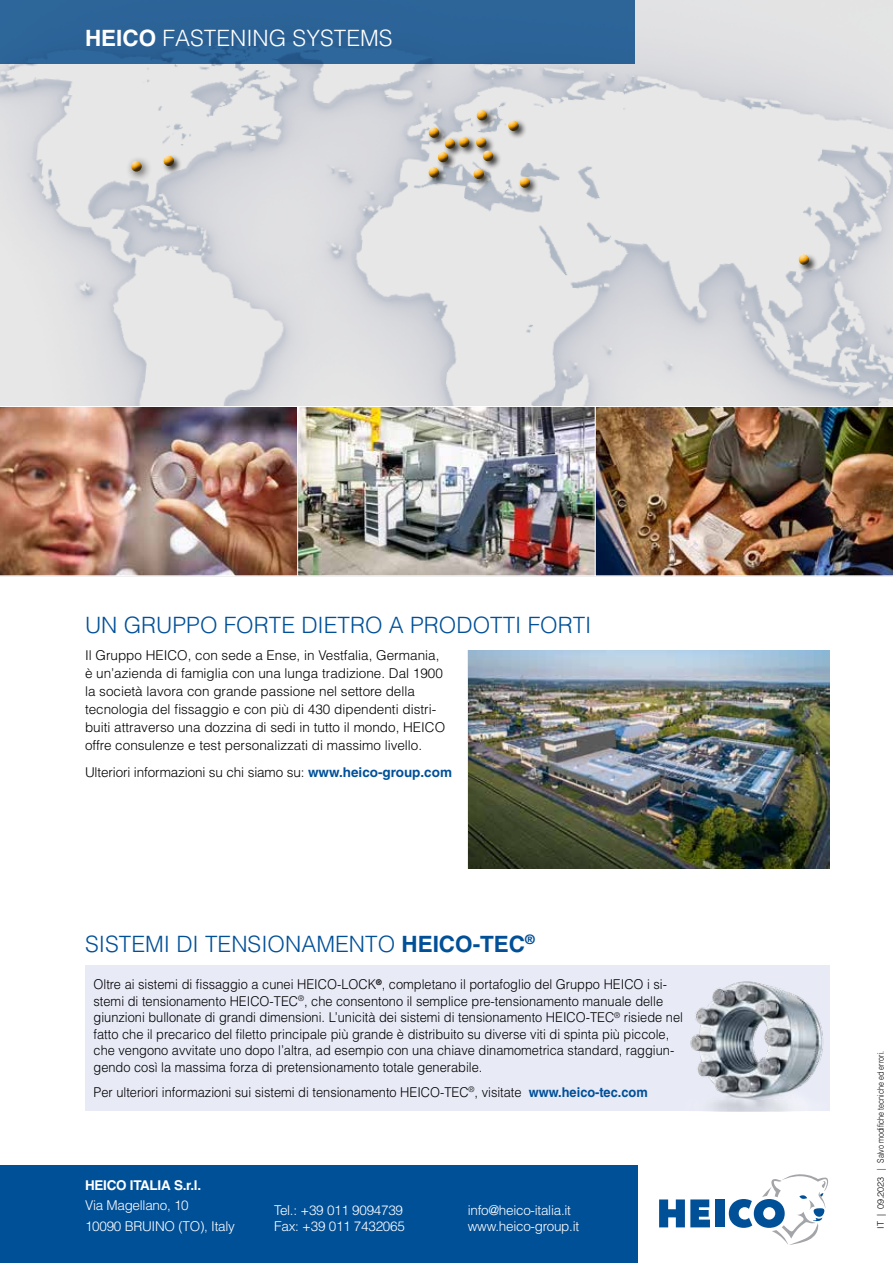
<style>
.page{position:relative;width:893px;height:1263px;background:#fff}
.page>*{position:absolute;margin:0;border:0;box-sizing:border-box;transform-origin:0 0}
.t1{font:300 22.5px "Helvetica LT Std";color:#005098}
.t2{font:300 22.5px "Helvetica LT Std";color:#fff}
.t3{font:300 13.5px/16.5px "Helvetica LT Std";color:#000;scale:.95 1}
.t4{font:300 13.5px/18px "Helvetica LT Std";color:#000}
.t5{font:300 13.5px/16.2px "Helvetica LT Std";letter-spacing:-.02em;color:#fff}
.t6{font:700 13.5px "Helvetica LT Std";letter-spacing:-.02em;color:#fff}
.t7{font:300 9px "Helvetica LT Std";color:#000}
.s1{font-weight:700}
.s2{font-weight:700;color:#005098}
</style>
<div class="page">
<img style="left:0;top:0;width:893px;height:406px">
<div style="left:162px;top:119px;width:656px;height:155px;background:#000;opacity:.75"></div>
<div style="left:163px;top:121px;width:646px;height:144px;background:#000;opacity:.75"></div>
<div style="left:518px;top:175px;width:21px;height:22px;background:#000;opacity:.75"></div>
<div style="left:519px;top:177px;width:11px;height:7px;background:#fff;opacity:.75"></div>
<div style="left:519px;top:178px;width:11px;height:10px;background:#000;opacity:.75"></div>
<div style="left:475px;top:108px;width:21px;height:21px;background:#000;opacity:.75"></div>
<div style="left:476px;top:110px;width:11px;height:7px;background:#fff;opacity:.75"></div>
<div style="left:476px;top:111px;width:11px;height:9px;background:#000;opacity:.75"></div>
<div style="left:126px;top:155px;width:27px;height:28px;background:#000;opacity:.75"></div>
<div style="left:131px;top:161px;width:11px;height:7px;background:#fff;opacity:.75"></div>
<div style="left:131px;top:162px;width:11px;height:10px;background:#000;opacity:.75"></div>
<img style="left:299px;top:408px;width:295px;height:166px">
<img style="left:0;top:407px;width:297px;height:169px">
<div style="left:297px;top:406px;width:299px;height:170px;border:1px solid #fff"></div>
<img style="left:595px;top:406px;width:298px;height:170px">
<div style="left:0;top:1165px;width:638px;height:98px;background:#005098"></div>
<div style="left:715px;top:1199px;width:10px;height:28px;background:#005098"></div>
<svg style="left:659px;top:1199px;width:51px;height:28px"></svg>
<svg style="left:729px;top:1174px;width:99px;height:71px"></svg>
<div style="left:0;top:0;width:635px;height:64px;background:#2c6398"></div>
<img style="left:468px;top:651px;width:361px;height:218px">
<div style="left:85px;top:965px;width:744px;height:146px;background:#e8eaf6"></div>
<img style="left:690px;top:981px;width:133px;height:130px">
<h1 class="t2" style="left:85px;top:24px;width:309px"><span class="s1">HEICO</span> FASTENING SYSTEMS</h1>
<h1 class="t1" style="left:85px;top:611px;width:508px">UN GRUPPO FORTE DIETRO A PRODOTTI FORTI</h1>
<p class="t4" style="left:85px;top:646px;width:362px">Il Gruppo HEICO, con sede a Ense, in Vestfalia, Germania, è un’azienda di famiglia con una lunga tradizione. Dal 1900 la società lavora con grande passione nel settore della tecnologia del fissaggio e con più di 430 dipendenti distri&shy;buiti attraverso una dozzina di sedi in tutto il mondo, HEICO offre consulenze e test personalizzati di massimo livello.</p>
<p class="t4" style="left:85px;top:763px;width:368px">Ulteriori informazioni su chi siamo su: <span class="s2">www.heico-group.com</span></p>
<h1 class="t1" style="left:85px;top:930px;width:451px">SISTEMI DI TENSIONAMENTO <span class="s1">HEICO-TEC</span><sup>®</sup></h1>
<p class="t3" style="left:94px;top:976px;width:622px">Oltre ai sistemi di fissaggio a cunei HEICO-LOCK<sup>®</sup>, completano il portafoglio del Gruppo HEICO i si&shy;stemi di tensionamento HEICO-TEC<sup>®</sup>, che consentono il semplice pre-tensionamento manuale delle giunzioni bullonate di grandi dimensioni. L’unicità dei sistemi di tensionamento HEICO-TEC<sup>®</sup> risiede nel fatto che il precarico del filetto principale più grande è distribuito su diverse viti di spinta più piccole, che vengono avvitate uno dopo l’altra, ad esempio con una chiave dinamometrica standard, raggiun&shy;gendo così la massima forza di pretensionamento totale generabile.</p>
<p class="t3" style="left:94px;top:1084px;width:585px">Per ulteriori informazioni sui sistemi di tensionamento HEICO-TEC<sup>®</sup>, visitate <span class="s2">www.heico-tec.com</span></p>
<p class="t6" style="left:85px;top:1177px;width:118px">HEICO ITALIA S.r.l.</p>
<p class="t5" style="left:85px;top:1195px;width:151px;line-height:20.4px">Via Magellano, 10<br>10090 BRUINO (TO), Italy</p>
<p class="t5" style="left:468px;top:1202px;width:113px">info@heico-italia.it www.heico-group.it</p>
<p class="t5" style="left:274px;top:1202px;width:132px">Tel.: +39 011 9094739<br>Fax: +39 011 7432065</p>
<p class="t7" style="left:875px;top:1229px;width:180px;rotate:-90deg">IT | 09.2023 | Salvo modifiche tecniche ed errori.</p>
</div>
